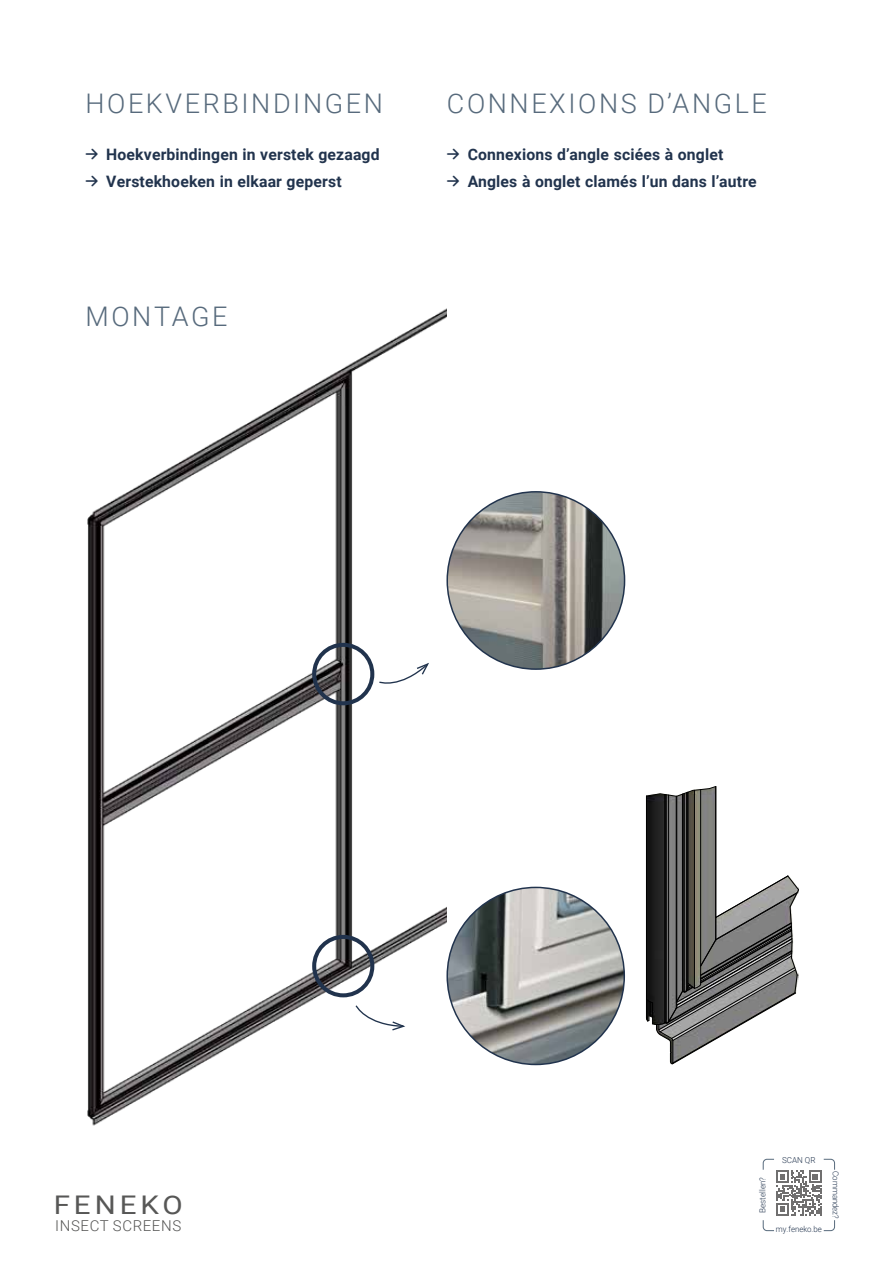
<style>
.page{position:relative;width:893px;height:1263px;background:#fff}
.page>*{position:absolute;margin:0;border:0;box-sizing:border-box;transform-origin:0 0}
.t1{font:300 27px "Roboto";letter-spacing:.095em;color:#576a7c}
.t2{font:25.65px "Roboto";letter-spacing:.135em;color:#575756;scale:1.15 1}
.t3{font:700 15.75px "Roboto";letter-spacing:.01em;color:#21334d}
.t4{font:300 15px "Roboto";letter-spacing:.04em;color:#575756}
.t5{font:300 8.25px "Roboto";color:#21334d;scale:.95 1}
.t6{font:300 8.25px "Roboto";color:#21334d}
.s1{font-family:"Belfius Alternative";font-weight:900}
</style>
<div class="page">
<img style="left:87px;top:309px;width:359px;height:817px">
<svg style="left:378px;top:661px;width:53px;height:28px"></svg>
<div style="left:312px;top:643px;width:62px;height:62px;border:4px solid #21334d;border-radius:50%"></div>
<div style="left:312px;top:935px;width:62px;height:62px;border:4px solid #21334d;border-radius:50%"></div>
<img style="left:447px;top:492px;width:178px;height:177px;border-radius:89px">
<svg style="left:355px;top:1004px;width:52px;height:27px"></svg>
<img style="left:447px;top:887px;width:177px;height:177px;border-radius:89px">
<img style="left:647px;top:797px;width:70px;height:78px">
<hr style="left:682px;top:794px;width:1px;height:197px;background:#000">
<hr style="left:668px;top:795px;width:1px;height:227px;background:#000">
<hr style="left:666px;top:795px;width:1px;height:228px;background:#000">
<hr style="left:683px;top:794px;width:1px;height:197px;background:#000">
<hr style="left:684px;top:793px;width:1px;height:199px;background:#000">
<hr style="left:686px;top:793px;width:1px;height:197px;background:#000">
<hr style="left:687px;top:792px;width:1px;height:196px;background:#000">
<hr style="left:676px;top:796px;width:1px;height:211px;background:#000">
<hr style="left:688px;top:792px;width:1px;height:196px;background:#000">
<hr style="left:715px;top:786px;width:1px;height:154px;background:#000">
<hr style="left:664px;top:794px;width:1px;height:229px;background:#000">
<hr style="left:646px;top:796px;width:1px;height:222px;background:#000">
<hr style="left:665px;top:795px;width:1px;height:228px;background:#000">
<svg style="left:646px;top:786px;width:71px;height:11px"></svg>
<hr style="left:700px;top:789px;width:1px;height:196px;background:#000">
<hr style="left:694px;top:790px;width:1px;height:198px;background:#000">
<svg style="left:645px;top:875px;width:154px;height:190px"></svg>
<svg style="left:762px;top:1158px;width:73px;height:73px"></svg>
<h1 class="t1" style="left:86px;top:85px;width:299px">HOEKVERBINDINGEN</h1>
<p class="t3" style="left:85px;top:143px;width:296px"><span class="s1">→</span> Hoekverbindingen in verstek gezaagd</p>
<p class="t3" style="left:85px;top:170px;width:258px"><span class="s1">→</span> Verstekhoeken in elkaar geperst</p>
<h1 class="t1" style="left:86px;top:297px;width:143px">MONTAGE</h1>
<h1 class="t1" style="left:447px;top:85px;width:321px">CONNEXIONS D’ANGLE</h1>
<p class="t3" style="left:446px;top:143px;width:278px"><span class="s1">→</span> Connexions d’angle sciées à onglet</p>
<p class="t3" style="left:446px;top:170px;width:312px"><span class="s1">→</span> Angles à onglet clamés l’un dans l’autre</p>
<h2 class="t2" style="left:54px;top:1187px;width:114px">FENEKO</h2>
<p class="t4" style="left:55px;top:1215px;width:127px">INSECT SCREENS</p>
<p class="t6" style="left:782px;top:1154px;width:35px">SCAN QR</p>
<p class="t6" style="left:757px;top:1213px;width:37px;rotate:-90deg">Bestellen?</p>
<p class="t5" style="left:841px;top:1171px;width:51px;rotate:90deg">Commandez?</p>
<p class="t5" style="left:776px;top:1224px;width:50px">my.feneko.be</p>
</div>
